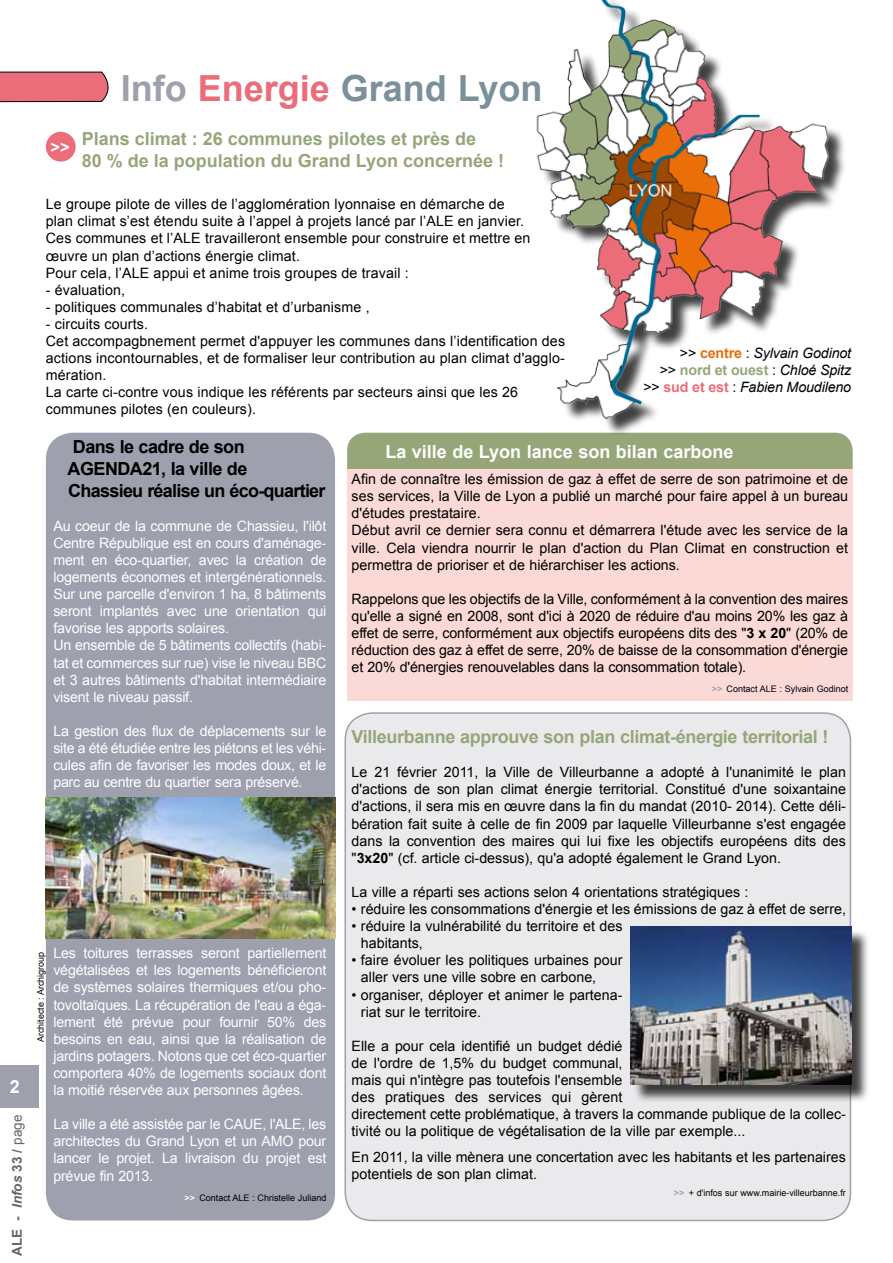
<style>
.page{position:relative;width:893px;height:1263px;background:#fff}
.page>*{position:absolute;margin:0;border:0;box-sizing:border-box;transform-origin:0 0}
.t1{font:700 36px "Arial";color:#7b909b}
.t2{font:700 18px/21.6px "Arial";color:#96a679}
.t3{font:700 18px/21.6px "Arial";letter-spacing:-.03em;color:#000}
.t4{font:700 18px "Arial";letter-spacing:-.02em;color:#96a679}
.t5{font:700 18px "Arial";color:#fff}
.t6{font:700 16.5px "Arial";color:#fff}
.t7{font:14.25px/17.1px "Arial";color:#000}
.t8{font:14.25px/17.1px "Arial";letter-spacing:-.015em;color:#fff;text-align:justify}
.t9{font:italic 14.25px/17.1px "Arial";letter-spacing:-.01em;color:#000;text-align:right}
.t10{font:italic 700 13.5px "Arial";color:#646567}
.t11{font:9px "Arial";color:#000}
.s1{font-style:normal}
.s2{font-weight:400;font-style:normal}
.s3{color:#9ea0ad}
.s4{color:#eb6d7a}
.s5{font-weight:700;font-style:normal;color:#eb6e08}
.s6{font-weight:700;font-style:normal;color:#96a679}
.s7{font-weight:700;font-style:normal;color:#eb6d7a}
.s8{font-weight:700;color:#fff}
.s9{font-weight:700}
.s10{font-weight:700;color:#9ea0ad}
</style>
<div class="page">
<div style="left:0;top:1065px;width:39px;height:42px;background:#9ea0ad"></div>
<div style="left:345px;top:713px;width:505px;height:507px;background:#eaeaed;border-radius:27px"></div>
<svg style="left:0;top:72px;width:109px;height:30px;background:#dd6a76"></svg>
<div style="left:46px;top:433px;width:289px;height:787px;background:#9ea0ad;border-radius:27px"></div>
<img style="left:46px;top:798px;width:289px;height:140px">
<div style="left:633px;top:929px;width:237px;height:174px;background:#000;opacity:.75"></div>
<img style="left:631px;top:927px;width:220px;height:157px">
<div style="left:347px;top:433px;width:506px;height:56px;background:#96a679;border-radius:18px"></div>
<div style="left:347px;top:469px;width:506px;height:232px;background:#fad9d7"></div>
<img style="left:479px;top:0;width:374px;height:451px">
<div style="left:46px;top:132px;width:30px;height:30px;background:#eb6d7a;border-radius:50%"></div>
<p class="t5" style="left:10px;top:1074px;width:12px">2</p>
<p class="t10" style="left:8px;top:1256px;width:143px;rotate:-90deg"><span class="s1">ale</span> <span class="s1">-</span> infos <span class="s1">33 /</span> <span class="s2">page</span></p>
<h1 class="t1" style="left:121px;top:65px;width:423px"><span class="s3">Info</span> <span class="s4">Energie</span> Grand Lyon</h1>
<p class="t2" style="left:82px;top:128px;width:424px">Plans climat : 26 communes pilotes et près de<br>80 % de la population du Grand Lyon concernée !</p>
<p class="t7" style="left:46px;top:196px;width:486px">Le groupe pilote de villes de l’agglomération lyonnaise en démarche de plan climat s’est étendu suite à l’appel à projets lancé par l’ALE en janvier.<br>Ces communes et l’ALE travailleront ensemble pour construire et mettre en œuvre un plan d’actions énergie climat.<br>Pour cela, l’ALE appui et anime trois groupes de travail :</p>
<p class="t7" style="left:46px;top:281px;width:81px">- évaluation,</p>
<p class="t7" style="left:46px;top:298px;width:325px">- politiques communales d’habitat et d’urbanisme ,</p>
<p class="t7" style="left:46px;top:316px;width:521px">- circuits courts.<br>Cet accompagbnement permet d'appuyer les communes dans l’identification des actions incontournables, et de formaliser leur contribution au plan climat d'agglo&shy;mération.<br>La carte ci-contre vous indique les référents par secteurs ainsi que les 26 communes pilotes (en couleurs).</p>
<p class="t6" style="left:50px;top:136px;width:21px">&gt;&gt;</p>
<p class="t9" style="left:643px;top:345px;width:209px"><span class="s1">&gt;&gt;</span> <span class="s5">centre</span> <span class="s1">:</span> Sylvain Godinot<br><span class="s1">&gt;&gt;</span> <span class="s6">nord et ouest</span> <span class="s1">:</span> Chloé Spitz <span class="s1">&gt;&gt;</span> <span class="s7">sud et est</span> <span class="s1">:</span> Fabien Moudileno</p>
<p class="t3" style="left:68px;top:437px;width:260px">Dans le cadre de son<br>AGENDA21, la ville de<br>Chassieu réalise un éco-quartier</p>
<p class="t8" style="left:53px;top:517px;width:274px;text-align:left">Au coeur de la commune de Chassieu, l'ilôt Centre République est en cours d'aménage&shy;ment en éco-quartier, avec la création de logements économes et intergénérationnels.<br>Sur une parcelle d'environ 1 ha, 8 bâtiments seront implantés avec une orientation qui favorise les apports solaires.<br>Un ensemble de 5 bâtiments collectifs (habi&shy;tat et commerces sur rue) vise le niveau BBC et 3 autres bâtiments d'habitat intermédiaire visent le niveau passif.</p>
<p class="t8" style="left:53px;top:722px;width:274px">La gestion des flux de déplacements sur le site a été étudiée entre les piétons et les véhi&shy;cules afin de favoriser les modes doux, et le parc au centre du quartier sera préservé.</p>
<p class="t8" style="left:53px;top:945px;width:274px">Les toitures terrasses seront partiellement végétalisées et les logements bénéficieront de systèmes solaires thermiques et/ou pho&shy;tovoltaïques. La récupération de l'eau a éga&shy;lement été prévue pour fournir 50% des besoins en eau, ainsi que la réalisation de jardins potagers. Notons que cet éco-quartier comportera 40% de logements sociaux dont la moitié réservée aux personnes âgées.</p>
<p class="t8" style="left:53px;top:1116px;width:274px">La ville a été assistée par le CAUE, l'ALE, les architectes du Grand Lyon et un AMO pour lancer le projet. La livraison du projet est prévue fin 2013.</p>
<p class="t11" style="left:184px;top:1191px;width:143px"><span class="s8">&gt;&gt;</span> Contact ALE : Christelle Juliand</p>
<p class="t11" style="left:35px;top:1042px;width:92px;rotate:-90deg">Architecte : Archigroup</p>
<p class="t5" style="left:385px;top:440px;width:349px">La ville de Lyon lance son bilan carbone</p>
<p class="t7" style="left:352px;top:471px;width:498px">Afin de connaître les émission de gaz à effet de serre de son patrimoine et de ses services, la Ville de Lyon a publié un marché pour faire appel à un bureau d'études prestataire.<br>Début avril ce dernier sera connu et démarrera l'étude avec les service de la ville. Cela viendra nourrir le plan d'action du Plan Climat en construction et permettra de prioriser et de hiérarchiser les actions.</p>
<p class="t7" style="left:352px;top:590px;width:498px;text-align:justify">Rappelons que les objectifs de la Ville, conformément à la convention des maires qu'elle a signé en 2008, sont d'ici à 2020 de réduire d'au moins 20% les gaz à effet de serre, conformément aux objectifs européens dits des "<span class="s9">3 x 20</span>" (20% de réduction des gaz à effet de serre, 20% de baisse de la consommation d'énergie et 20% d'énergies renouvelables dans la consommation totale).</p>
<p class="t11" style="left:712px;top:683px;width:138px"><span class="s10">&gt;&gt;</span> Contact ALE : Sylvain Godinot</p>
<p class="t4" style="left:352px;top:725px;width:478px">Villeurbanne approuve son plan climat-énergie territorial !</p>
<p class="t7" style="left:352px;top:764px;width:496px;text-align:justify">Le 21 février 2011, la Ville de Villeurbanne a adopté à l'unanimité le plan d'actions de son plan climat énergie territorial. Constitué d'une soixantaine d'actions, il sera mis en œuvre dans la fin du mandat (2010- 2014). Cette déli&shy;bération fait suite à celle de fin 2009 par laquelle Villeurbanne s'est engagée dans la convention des maires qui lui fixe les objectifs européens dits des "<span class="s9">3x20</span>" (cf. article ci-dessus), qu'a adopté également le Grand Lyon.</p>
<p class="t7" style="left:352px;top:883px;width:398px">La ville a réparti ses actions selon 4 orientations stratégiques :</p>
<p class="t7" style="left:352px;top:900px;width:496px">• réduire les consommations d'énergie et les émissions de gaz à effet de serre,</p>
<p class="t7" style="left:361px;top:918px;width:263px;text-indent:-9px">• réduire la vulnérabilité du territoire et des habitants,</p>
<p class="t7" style="left:361px;top:952px;width:263px;text-indent:-9px">• faire évoluer les politiques urbaines pour aller vers une ville sobre en carbone,</p>
<p class="t7" style="left:361px;top:986px;width:263px;text-indent:-9px">• organiser, déployer et animer le partena&shy;riat sur le territoire.</p>
<p class="t7" style="left:352px;top:1037px;width:496px">Elle a pour cela identifié un budget dédié<br>de l'ordre de 1,5% du budget communal,<br>mais qui n'intègre pas toutefois l'ensemble<br>des pratiques des services qui gèrent<br>directement cette problématique, à travers la commande publique de la collec&shy;tivité ou la politique de végétalisation de la ville par exemple...</p>
<p class="t7" style="left:352px;top:1148px;width:496px">En 2011, la ville mènera une concertation avec les habitants et les partenaires potentiels de son plan climat.</p>
<p class="t11" style="left:674px;top:1187px;width:174px"><span class="s10">&gt;&gt;</span> + d'infos sur www.mairie-villeurbanne.fr</p>
</div>
